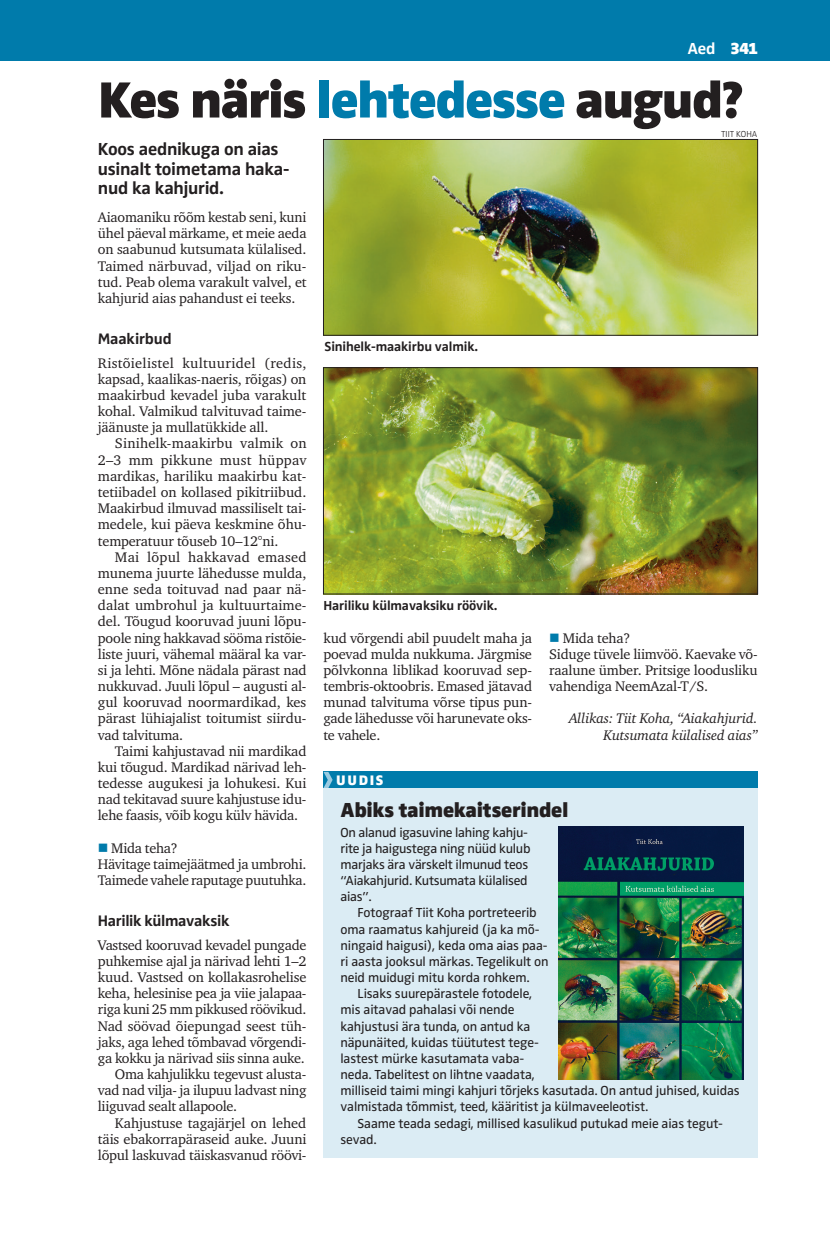
<style>
.page{position:relative;width:830px;height:1234px;background:#fff}
.page>*{position:absolute;margin:0;border:0;box-sizing:border-box;transform-origin:0 0}
.t1{font:900 52.5px "Zwo Pro";letter-spacing:-.03em;color:#231f20}
.t2{font:900 21px "Zwo Pro";letter-spacing:-.015em;color:#231f20}
.t3{font:700 18px/19.5px "Zwo Pro";letter-spacing:-.015em;color:#231f20}
.t4{font:700 16.5px "Zwo Pro";color:#fff}
.t5{font:700 15.75px "Zwo Pro";letter-spacing:-.02em;color:#231f20}
.t6{font:14.25px/16.2px "Charter ITC";letter-spacing:-.02em;color:#231f20;text-align:justify}
.t7{font:italic 14.25px/16.2px "Charter ITC";letter-spacing:-.01em;color:#231f20;text-align:right}
.t8{font:900 14.25px "Zwo Pro";letter-spacing:.115em;color:#fff}
.t9{font:13.5px/16.2px "Zwo Pro";letter-spacing:-.01em;color:#231f20}
.t10{font:700 13.5px "Zwo Pro";letter-spacing:-.01em;color:#231f20}
.t11{font:300 9px "Zwo Pro";color:#231f20}
.s1{font-weight:900}
.s2{color:#007bab}
</style>
<div class="page">
<div style="left:0;top:0;width:829px;height:60px;background:#007bab"></div>
<img style="left:325px;top:141px;width:430px;height:192px">
<div style="left:323px;top:139px;width:434px;height:196px;border:1px solid #231f20"></div>
<div style="left:323px;top:771px;width:434px;height:16px;background:#007bab"></div>
<svg style="left:323px;top:771px;width:9px;height:16px"></svg>
<div style="left:323px;top:787px;width:434px;height:370px;background:#dbecf4"></div>
<img style="left:325px;top:369px;width:430px;height:223px">
<div style="left:323px;top:367px;width:434px;height:227px;border:1px solid #231f20"></div>
<img style="left:558px;top:826px;width:185px;height:252px">
<p class="t4" style="left:687px;top:39px;width:72px">Aed <span class="s1">341</span></p>
<h1 class="t1" style="left:98px;top:68px;width:647px">Kes näris <span class="s2">lehtedesse</span> augud?</h1>
<p class="t11" style="left:720px;top:128px;width:38px">TIIT KOHA</p>
<p class="t3" style="left:98px;top:140px;width:193px">Koos aednikuga on aias usinalt toimetama haka&shy;nud ka kahjurid.</p>
<p class="t6" style="left:98px;top:209px;width:210px">Aiaomaniku rõõm kestab seni, kuni ühel päeval märkame, et meie aeda on saabunud kutsumata külalised.<br>Taimed närbuvad, viljad on riku&shy;tud. Peab olema varakult valvel, et kahjurid aias pahandust ei teeks.</p>
<p class="t5" style="left:98px;top:329px;width:75px">Maakirbud</p>
<p class="t6" style="left:98px;top:354px;width:210px">Ristõielistel kultuuridel (redis, kapsad, kaalikas-naeris, rõigas) on maakirbud kevadel juba varakult kohal. Valmikud talvituvad taime&shy;jäänuste ja mullatükkide all.</p>
<p class="t6" style="left:98px;top:435px;width:210px;text-indent:17px">Sinihelk-maakirbu valmik on 2–3 mm pikkune must hüppav mardikas, hariliku maakirbu kat&shy;tetiibadel on kollased pikitriibud.<br>Maakirbud ilmuvad massiliselt tai&shy;medele, kui päeva keskmine õhu&shy;temperatuur tõuseb 10–12°ni.</p>
<p class="t6" style="left:98px;top:548px;width:210px;text-indent:17px">Mai lõpul hakkavad emased munema juurte lähedusse mulda, enne seda toituvad nad paar nä&shy;dalat umbrohul ja kultuurtaime&shy;del. Tõugud kooruvad juuni lõpu&shy;poole ning hakkavad sööma ristõie&shy;liste juuri, vähemal määral ka var&shy;si ja lehti. Mõne nädala pärast nad nukkuvad. Juuli lõpul – augusti al&shy;gul kooruvad noormardikad, kes pärast lühiajalist toitumist siirdu&shy;vad talvituma.</p>
<p class="t6" style="left:98px;top:742px;width:210px;text-indent:17px">Taimi kahjustavad nii mardikad kui tõugud. Mardikad närivad leh&shy;tedesse augukesi ja lohukesi. Kui nad tekitavad suure kahjustuse idu&shy;lehe faasis, võib kogu külv hävida.</p>
<p class="t6" style="left:98px;top:839px;width:210px;text-align:left"><span class="s2">■</span> Mida teha?<br>Hävitage taimejäätmed ja umbrohi.<br>Taimede vahele raputage puutuhka.</p>
<p class="t5" style="left:98px;top:911px;width:133px">Harilik külmavaksik</p>
<p class="t6" style="left:98px;top:936px;width:210px">Vastsed kooruvad kevadel pungade</p>
<p class="t6" style="left:98px;top:952px;width:210px">puhkemise ajal ja närivad lehti 1–2</p>
<p class="t6" style="left:98px;top:968px;width:210px">kuud. Vastsed on kollakasrohelise</p>
<p class="t6" style="left:98px;top:985px;width:210px">keha, helesinise pea ja viie jalapaa-</p>
<p class="t6" style="left:98px;top:1001px;width:210px">riga kuni 25 mm pikkused röövikud.</p>
<p class="t6" style="left:98px;top:1017px;width:210px">Nad söövad õiepungad seest tüh-</p>
<p class="t6" style="left:98px;top:1033px;width:210px">jaks, aga lehed tõmbavad võrgendi-</p>
<p class="t6" style="left:98px;top:1049px;width:208px">ga kokku ja närivad siis sinna auke.</p>
<p class="t6" style="left:115px;top:1065px;width:193px">Oma kahjulikku tegevust alusta-</p>
<p class="t6" style="left:98px;top:1081px;width:210px">vad nad vilja- ja ilupuu ladvast ning</p>
<p class="t6" style="left:98px;top:1098px;width:141px">liiguvad sealt allapoole.</p>
<p class="t6" style="left:115px;top:1114px;width:193px">Kahjustuse tagajärjel on lehed</p>
<p class="t6" style="left:98px;top:1130px;width:210px">täis ebakorrapäraseid auke. Juuni</p>
<p class="t6" style="left:98px;top:1146px;width:210px">lõpul laskuvad täiskasvanud röövi-</p>
<p class="t10" style="left:324px;top:339px;width:155px">Sinihelk-maakirbu valmik.</p>
<p class="t10" style="left:323px;top:597px;width:175px">Hariliku külmavaksiku röövik.</p>
<p class="t6" style="left:323px;top:629px;width:210px">kud võrgendi abil puudelt maha ja poevad mulda nukkuma. Järgmise põlvkonna liblikad kooruvad sep&shy;tembris-oktoobris. Emased jätavad munad talvituma võrse tipus pun&shy;gade lähedusse või harunevate oks&shy;te vahele.</p>
<p class="t6" style="left:549px;top:629px;width:210px;text-align:left"><span class="s2">■</span> Mida teha?<br>Siduge tüvele liimvöö. Kaevake võ&shy;raalune ümber. Pritsige loodusliku vahendiga NeemAzal-T/S.</p>
<p class="t7" style="left:569px;top:710px;width:190px">Allikas: Tiit Koha, “Aiakahjurid.<br>Kutsumata külalised aias”</p>
<p class="t8" style="left:336px;top:771px;width:49px">UUDIS</p>
<h2 class="t2" style="left:340px;top:797px;width:229px">Abiks taimekaitserindel</h2>
<p class="t9" style="left:340px;top:824px;width:191px">On alanud igasuvine lahing kahju&shy;rite ja haigustega ning nüüd kulub marjaks ära värskelt ilmunud teos “Aiakahjurid. Kutsumata külalised aias”.</p>
<p class="t9" style="left:340px;top:904px;width:209px;text-indent:17px">Fotograaf Tiit Koha portreteerib oma raamatus kahjureid (ja ka mõ&shy;ningaid haigusi), keda oma aias paa&shy;ri aasta jooksul märkas. Tegelikult on neid muidugi mitu korda rohkem.</p>
<p class="t9" style="left:340px;top:985px;width:400px;text-indent:17px">Lisaks suurepärastele fotodele,<br>mis aitavad pahalasi või nende<br>kahjustusi ära tunda, on antud ka<br>näpunäited, kuidas tüütutest tege-<br>lastest mürke kasutamata vaba-<br>neda. Tabelitest on lihtne vaadata,<br>milliseid taimi mingi kahjuri tõrjeks kasutada. On antud juhised, kuidas valmistada tõmmist, teed, kääritist ja külmaveeleotist.</p>
<p class="t9" style="left:340px;top:1115px;width:384px;text-indent:17px">Saame teada sedagi, millised kasulikud putukad meie aias tegut&shy;sevad.</p>
</div>
